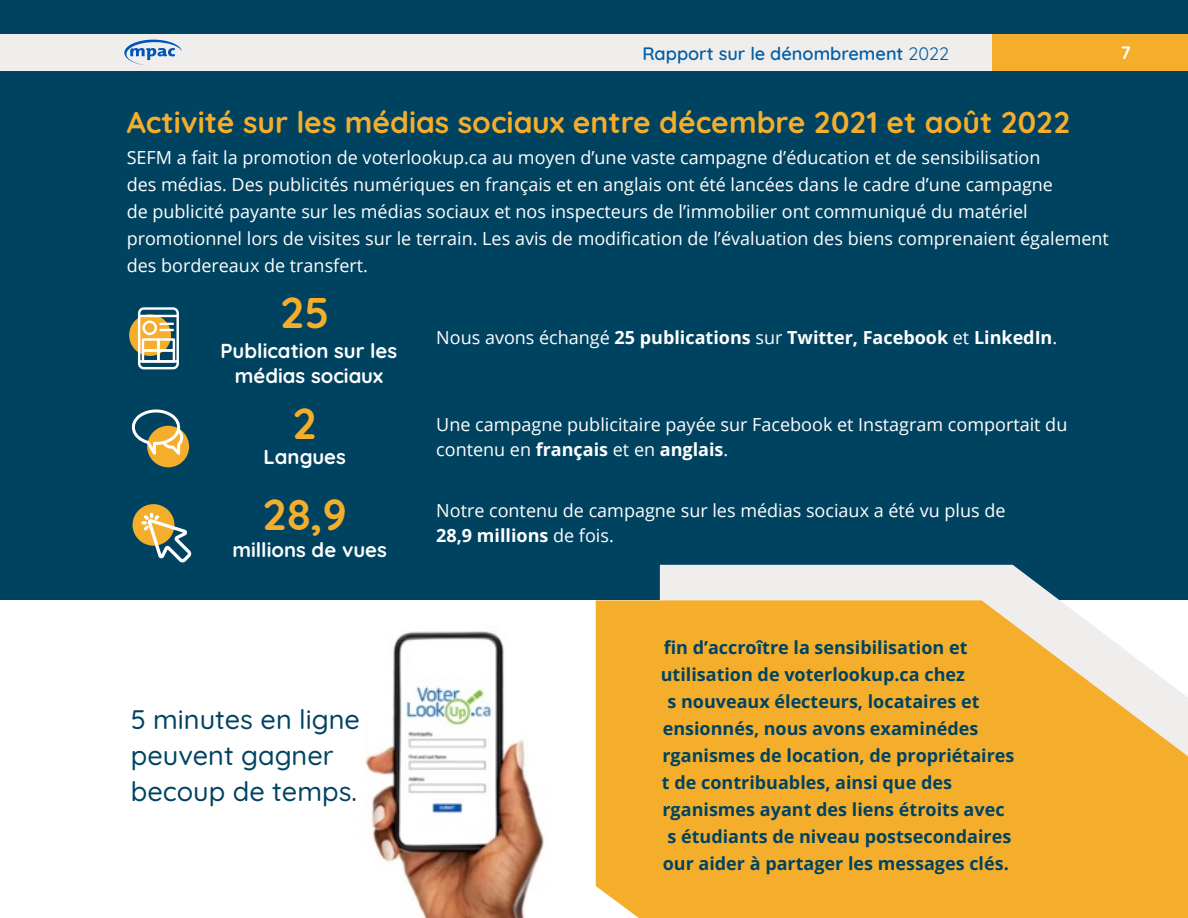
<style>
.page{position:relative;width:1188px;height:918px;background:#fff}
.page>*{position:absolute;margin:0;border:0;box-sizing:border-box;transform-origin:0 0}
.t1{font:700 43.2px "Quicksand";color:#f5ae2b}
.t2{font:700 30px "Quicksand";color:#f5ae2b}
.t3{font:500 27px/36px "Quicksand";color:#004361}
.t4{font:700 20.25px/24.3px "Quicksand";color:#fff;text-align:center}
.t5{font:18px/27px "Open Sans";color:#fff}
.t6{font:700 18px/27px "Open Sans";color:#004361}
.t7{font:700 18px "Open Sans";color:#fff}
.t8{font:600 18px "Quicksand";color:#005da6}
.t9{font:700 18px "Quicksand";color:#fff}
.s1{font-weight:400}
.s2{font-weight:700}
</style>
<div class="page">
<div style="left:0;top:0;width:1188px;height:600px;background:#004361"></div>
<div style="left:147px;top:426px;width:42px;height:41px;background:#f5ae2b;border-radius:50%"></div>
<svg style="left:132px;top:409px;width:51px;height:46px"></svg>
<div style="left:129px;top:314px;width:42px;height:42px;background:#f5ae2b;border-radius:50%"></div>
<div style="left:138px;top:307px;width:41px;height:62px;border:2px solid #fff;border-radius:5px"></div>
<hr style="left:139px;top:360px;width:39px;height:3px;background:#fff">
<hr style="left:139px;top:315px;width:39px;height:2px;background:#fff">
<div style="left:142px;top:321px;width:15px;height:14px;border:2px solid #fff;border-radius:50%"></div>
<svg style="left:160px;top:323px;width:13px;height:8px"></svg>
<div style="left:142px;top:338px;width:18px;height:14px;border:2px solid #fff"></div>
<div style="left:157px;top:338px;width:18px;height:14px;border:2px solid #fff"></div>
<div style="left:142px;top:349px;width:18px;height:14px;border:2px solid #fff"></div>
<div style="left:157px;top:349px;width:18px;height:14px;border:2px solid #fff"></div>
<div style="left:133px;top:504px;width:41px;height:42px;background:#f5ae2b;border-radius:50%"></div>
<svg style="left:141px;top:513px;width:51px;height:50px"></svg>
<div style="left:992px;top:34px;width:196px;height:37px;background:#f5ae2b"></div>
<div style="left:0;top:34px;width:992px;height:37px;background:#efeeed"></div>
<svg style="left:124px;top:40px;width:58px;height:25px"></svg>
<img style="left:364px;top:631px;width:180px;height:287px">
<div style="left:660px;top:565px;width:399px;height:35px;background:#efeeed"></div>
<svg style="left:596px;top:600px;width:592px;height:318px;fill:#f5ae2b"></svg>
<p class="t8" style="left:642px;top:39px;width:308px">Rapport sur le dénombrement <span class="s1">2022</span></p>
<p class="t9" style="left:1121px;top:39px;width:11px">7</p>
<h2 class="t2" style="left:127px;top:99px;width:945px">Activité sur les médias sociaux entre décembre 2021 et août 2022</h2>
<p class="t5" style="left:127px;top:144px;width:984px">SEFM a fait la promotion de voterlookup.ca au moyen d’une vaste campagne d’éducation et de sensibilisation<br>des médias. Des publicités numériques en français et en anglais ont été lancées dans le cadre d’une campagne<br>de publicité payante sur les médias sociaux et nos inspecteurs de l’immobilier ont communiqué du matériel promotionnel lors de visites sur le terrain. Les avis de modification de l’évaluation des biens comprenaient également des bordereaux de transfert.</p>
<p class="t1" style="left:280px;top:280px;width:51px">25</p>
<p class="t4" style="left:221px;top:337px;width:178px">Publication sur les médias sociaux</p>
<p class="t7" style="left:436px;top:326px;width:623px"><span class="s1">Nous avons échangé</span> 25 publications <span class="s1">sur</span> Twitter, Facebook <span class="s1">et</span> LinkedIn<span class="s1">.</span></p>
<p class="t1" style="left:292px;top:390px;width:26px">2</p>
<p class="t5" style="left:436px;top:410px;width:633px">Une campagne publicitaire payée sur Facebook et Instagram comportait du</p>
<p class="t4" style="left:264px;top:443px;width:84px">Langues</p>
<p class="t7" style="left:436px;top:438px;width:294px"><span class="s1">contenu en</span> français <span class="s1">et en</span> anglais<span class="s1">.</span></p>
<p class="t1" style="left:262px;top:481px;width:86px">28,9</p>
<p class="t5" style="left:436px;top:497px;width:571px;line-height:25.5px">Notre contenu de campagne sur les médias sociaux a été vu plus de<br><span class="s2">28,9 millions</span> de fois.</p>
<p class="t4" style="left:232px;top:536px;width:156px">millions de vues</p>
<p class="t3" style="left:131px;top:699px;width:231px">5 minutes en ligne peuvent gagner becoup de temps.</p>
<p class="t6" style="left:651px;top:633px;width:365px">Afin d’accroître la sensibilisation et l’utilisation de voterlookup.ca chez<br>les nouveaux électeurs, locataires et pensionnés, nous avons examinédes organismes de location, de propriétaires et de contribuables, ainsi que des organismes ayant des liens étroits avec les étudiants de niveau postsecondaires pour aider à partager les messages clés.</p>
</div>
